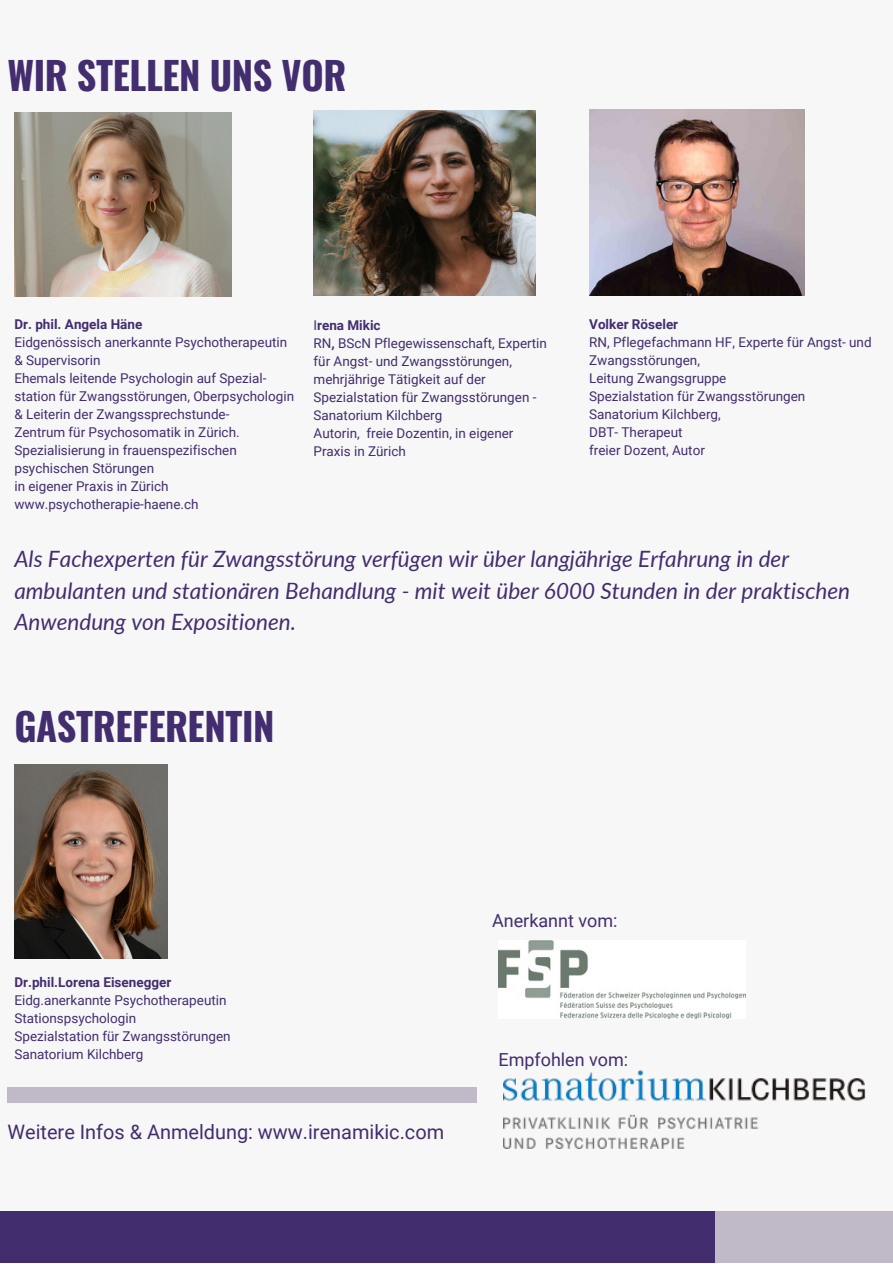
<style>
.page{position:relative;width:893px;height:1264px;background:#fff}
.page>*{position:absolute;margin:0;border:0;box-sizing:border-box;transform-origin:0 0}
.t1{font:700 38.25px "Oswald";letter-spacing:-.01em;color:#422d6f}
.t2{font:italic 22.5px/31.5px "Lato";color:#422d6f}
.t3{font:19.95px "Roboto";color:#422d6f}
.t4{font:18px "Roboto";color:#422d6f}
.t5{font:13.5px/18px "Roboto";color:#422d6f}
.t6{font:700 13.5px "Roboto";color:#422d6f}
.s1{font-weight:700}
</style>
<div class="page">
<div style="left:0;top:0;width:892px;height:1262px;background:#f7f7f7"></div>
<div style="left:0;top:1211px;width:718px;height:51px;background:#422d6f"></div>
<div style="left:715px;top:1211px;width:177px;height:51px;background:#c0b9c7"></div>
<div style="left:7px;top:1087px;width:469px;height:15px;background:#c0b9c7"></div>
<img style="left:14px;top:765px;width:153px;height:193px">
<img style="left:589px;top:110px;width:215px;height:185px">
<img style="left:313px;top:110px;width:222px;height:186px">
<img style="left:503px;top:1070px;width:362px;height:78px">
<img style="left:14px;top:112px;width:217px;height:185px">
<img style="left:498px;top:940px;width:247px;height:78px">
<h1 class="t1" style="left:7px;top:46px;width:340px">WIR STELLEN UNS VOR</h1>
<p class="t6" style="left:14px;top:317px;width:129px">Dr. phil. Angela Häne</p>
<p class="t5" style="left:14px;top:334px;width:281px">Eidgenössisch anerkannte Psychotherapeutin &amp; Supervisorin<br>Ehemals leitende Psychologin auf Spezial&shy;station für Zwangsstörungen, Oberpsychologin &amp; Leiterin der Zwangssprechstunde-<br>Zentrum für Psychosomatik in Zürich.<br>Spezialisierung in frauenspezifischen psychischen Störungen<br>in eigener Praxis in Zürich www.psychotherapie-haene.ch</p>
<p class="t5" style="left:313px;top:316px;width:235px">I<span class="s1">rena Mikic<br></span>RN<span class="s1">,</span> BScN Pflegewissenschaft, Expertin für Angst- und Zwangsstörungen, mehrjährige Tätigkeit auf der<br>Spezialstation für Zwangsstörungen -<br>Sanatorium Kilchberg<br>Autorin, freie Dozentin, in eigener<br>Praxis in Zürich</p>
<p class="t6" style="left:589px;top:317px;width:90px">Volker Röseler</p>
<p class="t5" style="left:589px;top:334px;width:284px">RN, Pflegefachmann HF, Experte für Angst- und<br>Zwangsstörungen,<br>Leitung Zwangsgruppe<br>Spezialstation für Zwangsstörungen<br>Sanatorium Kilchberg,<br>DBT- Therapeut<br>freier Dozent, Autor</p>
<h2 class="t2" style="left:14px;top:543px;width:837px">Als Fachexperten für Zwangsstörung verfügen wir über langjährige Erfahrung in der ambulanten und stationären Behandlung - mit weit über 6000 Stunden in der praktischen<br>Anwendung von Expositionen.</h2>
<h1 class="t1" style="left:14px;top:696px;width:262px">GASTREFERENTIN</h1>
<p class="t6" style="left:14px;top:974px;width:158px">Dr.phil.Lorena Eisenegger</p>
<p class="t5" style="left:14px;top:991px;width:218px">Eidg.anerkannte Psychotherapeutin<br>Stationspsychologin<br>Spezialstation für Zwangsstörungen<br>Sanatorium Kilchberg</p>
<h3 class="t3" style="left:7px;top:1120px;width:438px">Weitere Infos &amp; Anmeldung: www.irenamikic.com</h3>
<h3 class="t4" style="left:492px;top:910px;width:127px">Anerkannt vom:</h3>
<h3 class="t4" style="left:498px;top:1049px;width:131px">Empfohlen vom:</h3>
</div>
